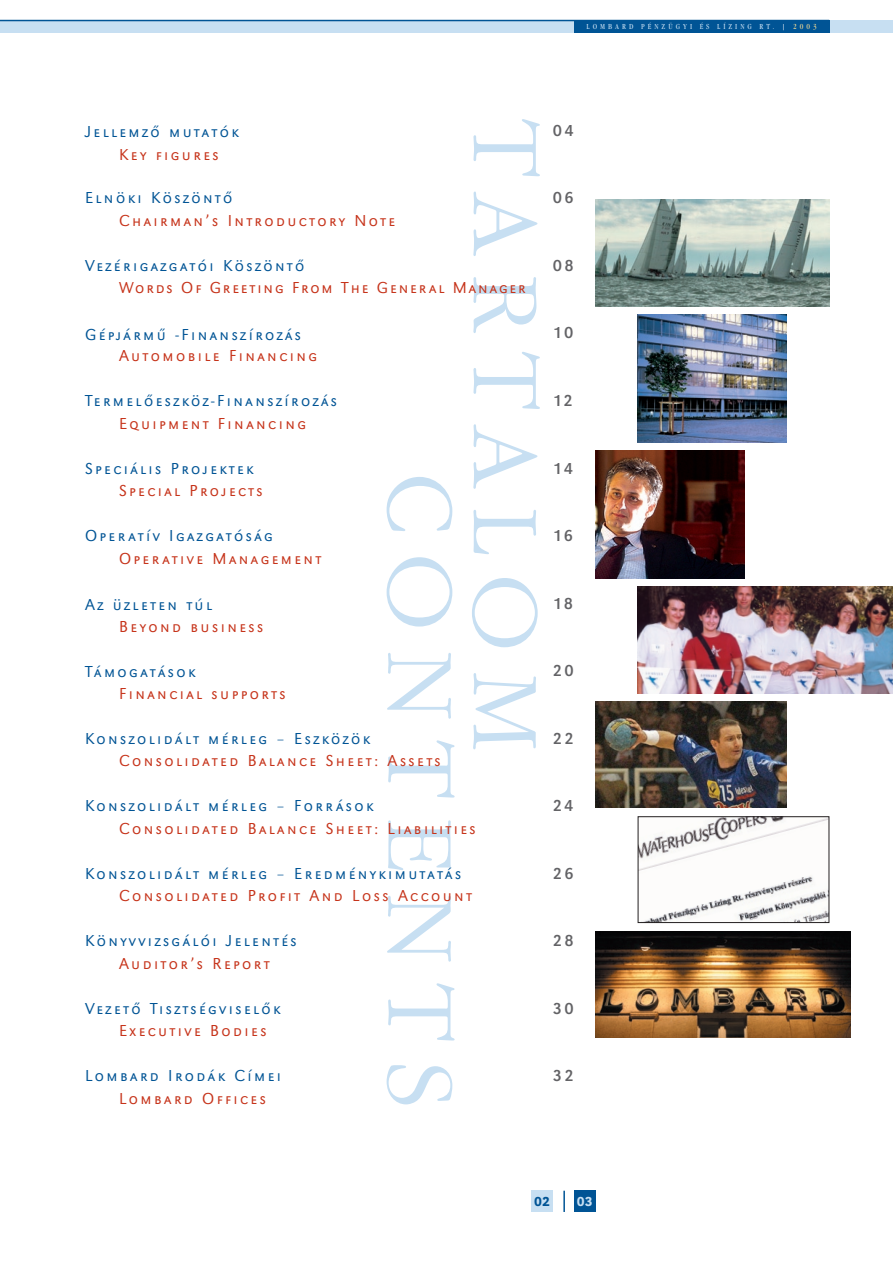
<style>
.page{position:relative;width:893px;height:1263px;background:#fff}
.page>*{position:absolute;margin:0;border:0;box-sizing:border-box;transform-origin:0 0}
.t1{font:93px "Garamond Itc TCE Ligh";letter-spacing:.2em;color:#c7dff2}
.t2{font:16.5px "URW Grotesk SCTCE Ligh";letter-spacing:.15em;color:#005495}
.t3{font:16.5px "URW Grotesk SCTCE Ligh";letter-spacing:.15em;color:#c6331a}
.t4{font:16.5px "URW Grotesk SCTCE Ligh";letter-spacing:.12em;color:#c6331a}
.t5{font:16.5px "URW Grotesk TCE";letter-spacing:.15em;color:#636366}
.t6{font:500 13.5px "URW Grotesk TCE";color:#005495}
.t7{font:500 13.5px "URW Grotesk TCE";color:#c7dff2}
.t8{font:condensed 7.5px "Garamond Itc TCE";letter-spacing:.4em;color:#c7dff2}
.s1{color:#fff}
.s2{color:#ffe192}
</style>
<div class="page">
<div style="left:0;top:20px;width:893px;height:13px;background:#c7dff2"></div>
<div style="left:574px;top:20px;width:255px;height:13px;background:#005495"></div>
<hr style="left:0;top:20px;width:829px;height:1px;background:#005495">
<div style="left:531px;top:1191px;width:22px;height:21px;background:#c7dff2"></div>
<div style="left:574px;top:1191px;width:21px;height:21px;background:#005495"></div>
<img style="left:595px;top:200px;width:234px;height:106px">
<img style="left:638px;top:315px;width:149px;height:127px">
<img style="left:595px;top:451px;width:149px;height:127px">
<img style="left:638px;top:587px;width:255px;height:106px">
<img style="left:595px;top:702px;width:192px;height:106px">
<img style="left:595px;top:931px;width:255px;height:106px">
<img style="left:640px;top:818px;width:187px;height:103px">
<div style="left:638px;top:816px;width:191px;height:107px;border:1px solid #231f20"></div>
<hr style="left:563px;top:1191px;width:2px;height:21px;background:#005495">
<p class="t8" style="left:586px;top:22px;width:232px">LOMBARD PÉNZÜGYI ÉS LÍZING RT. <span class="s1">|</span> <span class="s2">2003</span></p>
<h1 class="t1" style="left:556px;top:119px;width:635px;rotate:90deg">TARTALOM</h1>
<p class="t5" style="left:553px;top:121px;width:23px">04</p>
<p class="t2" style="left:85px;top:122px;width:155px">Jellemző mutatók</p>
<p class="t3" style="left:119px;top:145px;width:101px">Key figures</p>
<p class="t2" style="left:85px;top:189px;width:149px">Elnöki Köszöntő</p>
<p class="t5" style="left:553px;top:188px;width:23px">06</p>
<p class="t3" style="left:119px;top:211px;width:278px">Chairman’s Introductory Note</p>
<p class="t2" style="left:85px;top:256px;width:221px">Vezérigazgatói Köszöntő</p>
<p class="t5" style="left:553px;top:256px;width:23px">08</p>
<p class="t4" style="left:119px;top:279px;width:408px">Words Of Greeting From The General Manager</p>
<p class="t2" style="left:85px;top:325px;width:218px">Gépjármű -Finanszírozás</p>
<p class="t5" style="left:553px;top:323px;width:22px">10</p>
<p class="t3" style="left:119px;top:346px;width:200px">Automobile Financing</p>
<p class="t2" style="left:85px;top:391px;width:253px">Termelőeszköz-Finanszírozás</p>
<p class="t5" style="left:553px;top:391px;width:22px">12</p>
<p class="t3" style="left:119px;top:414px;width:189px">Equipment Financing</p>
<p class="t2" style="left:85px;top:459px;width:170px">Speciális Projektek</p>
<p class="t5" style="left:553px;top:458px;width:22px">14</p>
<p class="t3" style="left:119px;top:481px;width:145px">Special Projects</p>
<p class="t2" style="left:85px;top:526px;width:189px">Operatív Igazgatóság</p>
<p class="t5" style="left:553px;top:526px;width:22px">16</p>
<p class="t3" style="left:119px;top:549px;width:204px">Operative Management</p>
<p class="t2" style="left:85px;top:595px;width:128px">Az üzleten túl</p>
<p class="t5" style="left:553px;top:593px;width:22px">18</p>
<p class="t3" style="left:119px;top:617px;width:146px">Beyond business</p>
<p class="t2" style="left:85px;top:662px;width:112px">Támogatások</p>
<p class="t5" style="left:553px;top:661px;width:23px">20</p>
<p class="t3" style="left:119px;top:684px;width:168px">Financial supports</p>
<p class="t2" style="left:85px;top:729px;width:287px">Konszolidált mérleg – Eszközök</p>
<p class="t5" style="left:553px;top:728px;width:23px">22</p>
<p class="t3" style="left:119px;top:751px;width:323px">Consolidated Balance Sheet: Assets</p>
<p class="t2" style="left:85px;top:796px;width:290px">Konszolidált mérleg – Források</p>
<p class="t5" style="left:553px;top:796px;width:22px">24</p>
<p class="t3" style="left:119px;top:819px;width:358px">Consolidated Balance Sheet: Liabilities</p>
<p class="t2" style="left:85px;top:864px;width:378px">Konszolidált mérleg – Eredménykimutatás</p>
<p class="t5" style="left:553px;top:863px;width:23px">26</p>
<p class="t3" style="left:119px;top:886px;width:354px">Consolidated Profit And Loss Account</p>
<p class="t2" style="left:85px;top:931px;width:213px">Könyvvizsgálói Jelentés</p>
<p class="t5" style="left:553px;top:931px;width:23px">28</p>
<p class="t3" style="left:119px;top:954px;width:152px">Auditor’s Report</p>
<p class="t2" style="left:85px;top:999px;width:197px">Vezető Tisztségviselők</p>
<p class="t5" style="left:553px;top:998px;width:23px">30</p>
<p class="t3" style="left:119px;top:1021px;width:149px">Executive Bodies</p>
<p class="t2" style="left:85px;top:1066px;width:197px">Lombard Irodák Címei</p>
<p class="t5" style="left:553px;top:1066px;width:23px">32</p>
<p class="t3" style="left:119px;top:1089px;width:148px">Lombard Offices</p>
<h1 class="t1" style="left:471px;top:472px;width:637px;rotate:90deg">CONTENTS</h1>
<p class="t6" style="left:534px;top:1194px;width:17px">02</p>
<p class="t7" style="left:577px;top:1194px;width:17px">03</p>
</div>
